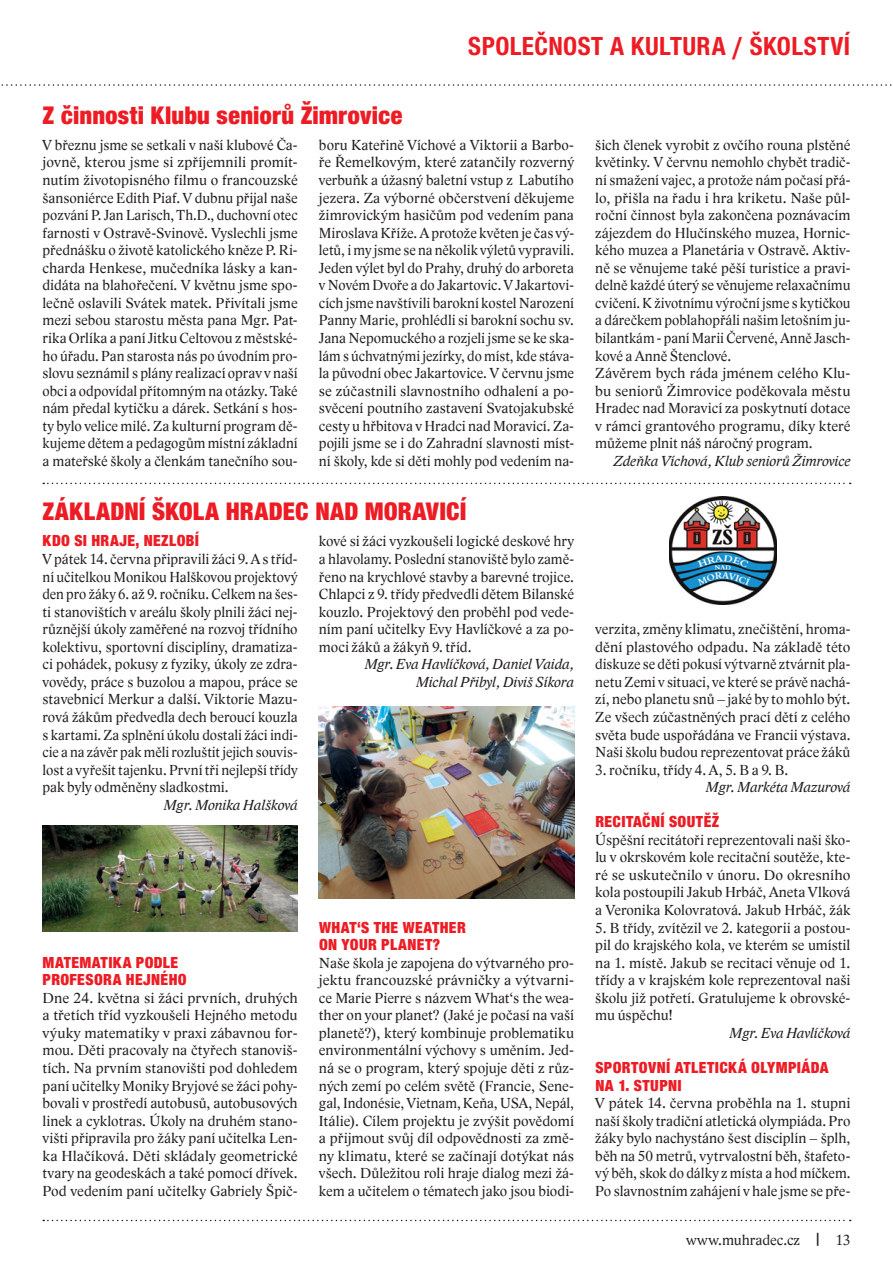
<style>
.page{position:relative;width:893px;height:1263px;background:#fff}
.page>*{position:absolute;margin:0;border:0;box-sizing:border-box;transform-origin:0 0}
.t1{font:27px "Nimbus Sans Novus TOT Bol Con";letter-spacing:.01em;color:#ed1c24}
.t2{font:26.25px "Nimbus Sans Novus TOT Bla Con";color:#ed1c24}
.t3{font:16.5px/17.5px "Nimbus Sans Novus TOT Bla Con";letter-spacing:.02em;color:#ed1c24}
.t4{font:15px/17.5px "Lido STFCE";letter-spacing:.005em;color:#231f20;text-align:justify}
.t5{font:italic 15px/17.5px "Lido STFCE";letter-spacing:-.005em;color:#231f20;text-align:right}
</style>
<div class="page">
<svg style="left:1px;top:84px;width:891px;height:2px"></svg>
<svg style="left:43px;top:1220px;width:808px;height:1px"></svg>
<svg style="left:43px;top:483px;width:808px;height:1px"></svg>
<img style="left:669px;top:496px;width:108px;height:108px">
<img style="left:43px;top:825px;width:255px;height:106px">
<img style="left:319px;top:707px;width:255px;height:191px">
<h1 class="t1" style="left:468px;top:35px;width:383px">SPOLEČNOST A KULTURA / ŠKOLSTVÍ</h1>
<h2 class="t2" style="left:43px;top:105px;width:362px">Z činnosti Klubu seniorů Žimrovice</h2>
<p class="t4" style="left:43px;top:136px;width:257px">V březnu jsme se setkali v naší klubové Ča&shy;jovně, kterou jsme si zpříjemnili promít&shy;nutím životopisného filmu o francouzské šansoniérce Edith Piaf. V dubnu přijal naše pozvání P. Jan Larisch, Th.D., duchovní otec farnosti v Ostravě-Svinově. Vyslechli jsme přednášku o životě katolického kněze P. Ri&shy;charda Henkese, mučedníka lásky a kan&shy;didáta na blahořečení. V květnu jsme spo&shy;lečně oslavili Svátek matek. Přivítali jsme mezi sebou starostu města pana Mgr. Pat&shy;rika Orlíka a paní Jitku Celtovou z městské&shy;ho úřadu. Pan starosta nás po úvodním pro&shy;slovu seznámil s plány realizací oprav v naší obci a odpovídal přítomným na otázky. Také nám předal kytičku a dárek. Setkání s hos&shy;ty bylo velice milé. Za kulturní program dě&shy;kujeme dětem a pedagogům místní základní a mateřské školy a členkám tanečního sou-</p>
<p class="t4" style="left:319px;top:136px;width:257px">boru Kateřině Víchové a Viktorii a Barbo&shy;ře Řemelkovým, které zatančily rozverný verbuňk a úžasný baletní vstup z Labutího jezera. Za výborné občerstvení děkujeme žimrovickým hasičům pod vedením pana Miroslava Kříže. A protože květen je čas vý&shy;letů, i my jsme se na několik výletů vypravili.<br>Jeden výlet byl do Prahy, druhý do arboreta v Novém Dvoře a do Jakartovic. V Jakartovi&shy;cích jsme navštívili barokní kostel Narození Panny Marie, prohlédli si barokní sochu sv.<br>Jana Nepomuckého a rozjeli jsme se ke ska&shy;lám s úchvatnými jezírky, do míst, kde stáva&shy;la původní obec Jakartovice. V červnu jsme se zúčastnili slavnostního odhalení a po&shy;svěcení poutního zastavení Svatojakubské cesty u hřbitova v Hradci nad Moravicí. Za&shy;pojili jsme se i do Zahradní slavnosti míst&shy;ní školy, kde si děti mohly pod vedením na-</p>
<p class="t4" style="left:595px;top:136px;width:257px;text-align:left">šich členek vyrobit z ovčího rouna plstěné květinky. V červnu nemohlo chybět tradič&shy;ní smažení vajec, a protože nám počasí přá&shy;lo, přišla na řadu i hra kriketu. Naše půl&shy;roční činnost byla zakončena poznávacím zájezdem do Hlučínského muzea, Hornic&shy;kého muzea a Planetária v Ostravě. Aktiv&shy;ně se věnujeme také pěší turistice a pravi&shy;delně každé úterý se věnujeme relaxačnímu cvičení. K životnímu výroční jsme s kytičkou a dárečkem poblahopřáli našim letošním ju&shy;bilantkám - paní Marii Červené, Anně Jasch&shy;kové a Anně Štenclové.<br>Závěrem bych ráda jménem celého Klu&shy;bu seniorů Žimrovice poděkovala městu Hradec nad Moravicí za poskytnutí dotace v rámci grantového programu, díky které můžeme plnit náš náročný program.</p>
<p class="t5" style="left:613px;top:452px;width:239px">Zdeňka Víchová, Klub seniorů Žimrovice</p>
<h2 class="t2" style="left:43px;top:501px;width:425px">ZÁKLADNÍ ŠKOLA HRADEC NAD MORAVICÍ</h2>
<p class="t3" style="left:43px;top:533px;width:158px">KDO SI HRAJE, NEZLOBÍ</p>
<p class="t4" style="left:43px;top:550px;width:257px">V pátek 14. června připravili žáci 9. A s tříd&shy;ní učitelkou Monikou Halškovou projektový den pro žáky 6. až 9. ročníku. Celkem na šes&shy;ti stanovištích v areálu školy plnili žáci nej&shy;různější úkoly zaměřené na rozvoj třídního kolektivu, sportovní disciplíny, dramatiza&shy;ci pohádek, pokusy z fyziky, úkoly ze zdra&shy;vovědy, práce s buzolou a mapou, práce se stavebnicí Merkur a další. Viktorie Mazu&shy;rová žákům předvedla dech beroucí kouzla s kartami. Za splnění úkolu dostali žáci indi&shy;cie a na závěr pak měli rozluštit jejich souvis&shy;lost a vyřešit tajenku. První tři nejlepší třídy pak byly odměněny sladkostmi.</p>
<p class="t5" style="left:164px;top:796px;width:135px">Mgr. Monika Halšková</p>
<p class="t4" style="left:319px;top:533px;width:257px">kové si žáci vyzkoušeli logické deskové hry a hlavolamy. Poslední stanoviště bylo zamě&shy;řeno na krychlové stavby a barevné trojice.<br>Chlapci z 9. třídy předvedli dětem Bilanské kouzlo. Projektový den proběhl pod vede&shy;ním paní učitelky Evy Havlíčkové a za po&shy;moci žáků a žákyň 9. tříd.</p>
<p class="t5" style="left:365px;top:656px;width:211px">Mgr. Eva Havlíčková, Daniel Vaida,<br>Michal Přibyl, Diviš Síkora</p>
<p class="t3" style="left:43px;top:954px;width:146px">MATEMATIKA PODLE<br>PROFESORA HEJNÉHO</p>
<p class="t4" style="left:43px;top:989px;width:257px">Dne 24. května si žáci prvních, druhých a třetích tříd vyzkoušeli Hejného metodu výuky matematiky v praxi zábavnou for&shy;mou. Děti pracovaly na čtyřech stanoviš&shy;tích. Na prvním stanovišti pod dohledem paní učitelky Moniky Bryjové se žáci pohy&shy;bovali v prostředí autobusů, autobusových linek a cyklotras. Úkoly na druhém stano&shy;višti připravila pro žáky paní učitelka Len&shy;ka Hlačíková. Děti skládaly geometrické tvary na geodeskách a také pomocí dřívek.<br>Pod vedením paní učitelky Gabriely Špič-</p>
<p class="t3" style="left:319px;top:919px;width:148px">WHAT‘S THE WEATHER<br>ON YOUR PLANET?</p>
<p class="t4" style="left:319px;top:954px;width:257px">Naše škola je zapojena do výtvarného pro&shy;jektu francouzské právničky a výtvarni&shy;ce Marie Pierre s názvem What‘s the wea&shy;ther on your planet? (Jaké je počasí na vaší planetě?), který kombinuje problematiku environmentální výchovy s uměním. Jed&shy;ná se o program, který spojuje děti z růz&shy;ných zemí po celém světě (Francie, Sene&shy;gal, Indonésie, Vietnam, Keňa, USA, Nepál, Itálie). Cílem projektu je zvýšit povědomí a přijmout svůj díl odpovědnosti za změ&shy;ny klimatu, které se začínají dotýkat nás všech. Důležitou roli hraje dialog mezi žá&shy;kem a učitelem o tématech jako jsou biodi-</p>
<p class="t4" style="left:595px;top:621px;width:257px">verzita, změny klimatu, znečištění, hroma&shy;dění plastového odpadu. Na základě této diskuze se děti pokusí výtvarně ztvárnit pla&shy;netu Zemi v situaci, ve které se právě nachá&shy;zí, nebo planetu snů – jaké by to mohlo být.<br>Ze všech zúčastněných prací dětí z celého světa bude uspořádána ve Francii výstava.<br>Naši školu budou reprezentovat práce žáků</p>
<p class="t4" style="left:595px;top:761px;width:194px">3. ročníku, třídy 4. A, 5. B a 9. B.</p>
<p class="t5" style="left:706px;top:779px;width:146px">Mgr. Markéta Mazurová</p>
<p class="t3" style="left:595px;top:814px;width:125px">RECITAČNÍ SOUTĚŽ</p>
<p class="t4" style="left:595px;top:831px;width:257px">Úspěšní recitátoři reprezentovali naši ško&shy;lu v okrskovém kole recitační soutěže, kte&shy;ré se uskutečnilo v únoru. Do okresního kola postoupili Jakub Hrbáč, Aneta Vlková a Veronika Kolovratová. Jakub Hrbáč, žák</p>
<p class="t4" style="left:595px;top:919px;width:257px">5. B třídy, zvítězil ve 2. kategorii a postou&shy;pil do krajského kola, ve kterém se umístil na 1. místě. Jakub se recitaci věnuje od 1. třídy a v krajském kole reprezentoval naši školu již potřetí. Gratulujeme k obrovské&shy;mu úspěchu!</p>
<p class="t5" style="left:730px;top:1024px;width:122px">Mgr. Eva Havlíčková</p>
<p class="t3" style="left:595px;top:1060px;width:235px">SPORTOVNÍ ATLETICKÁ OLYMPIÁDA<br>NA 1. STUPNI</p>
<p class="t4" style="left:595px;top:1094px;width:257px">V pátek 14. června proběhla na 1. stupni naší školy tradiční atletická olympiáda. Pro žáky bylo nachystáno šest disciplín – šplh, běh na 50 metrů, vytrvalostní běh, štafeto&shy;vý běh, skok do dálky z místa a hod míčkem.<br>Po slavnostním zahájení v hale jsme se pře-</p>
<p class="t4" style="left:686px;top:1231px;width:166px">www.muhradec.cz | 13</p>
</div>
